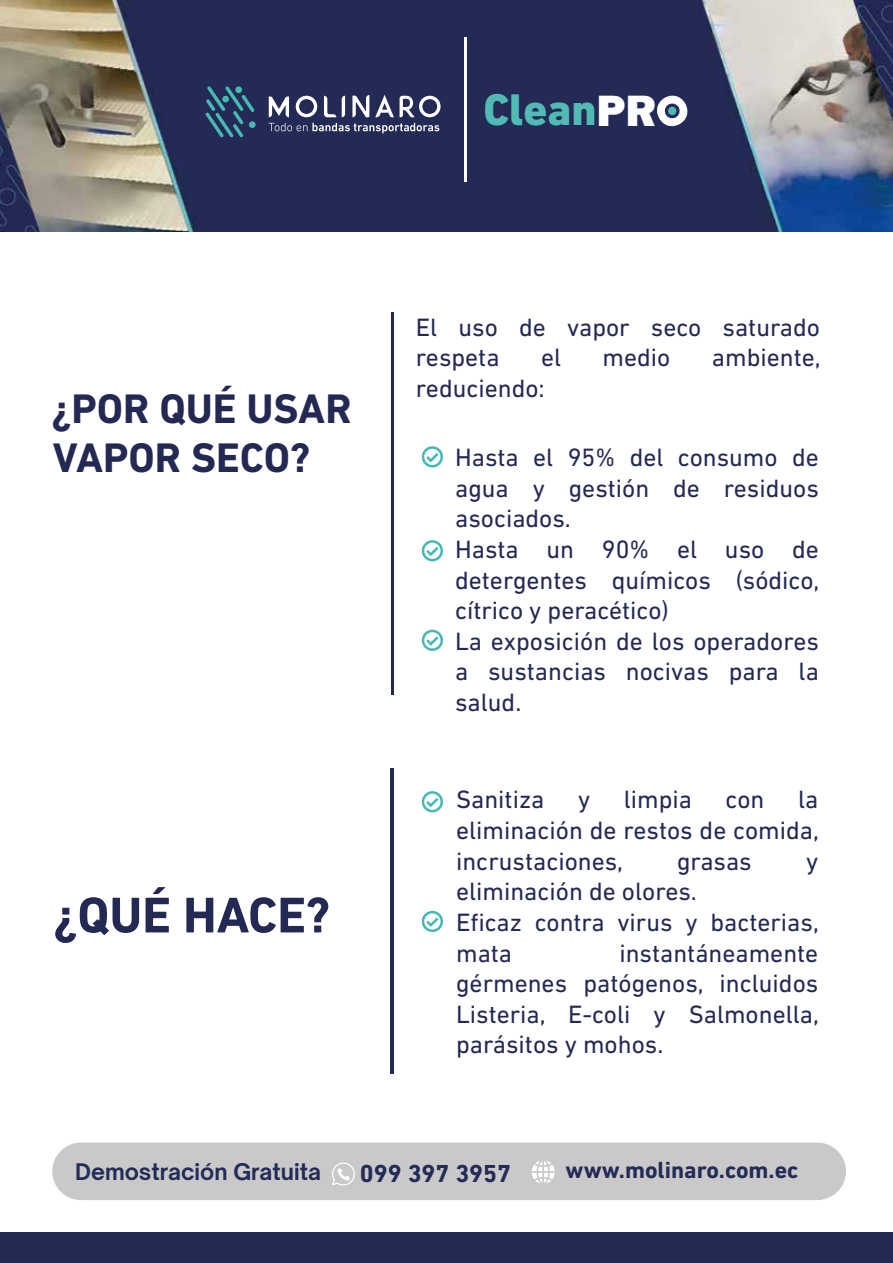
<style>
.page{position:relative;width:893px;height:1263px;background:#fff}
.page>*{position:absolute;margin:0;border:0;box-sizing:border-box;transform-origin:0 0}
.t1{font:700 51px "DIN Next LT Pro";color:#232953}
.t2{font:800 45.15px "DIN Next LT Pro";color:#51bab4}
.t3{font:700 42px/48.6px "DIN Next LT Pro";color:#232953}
.t4{font:25.5px/30.6px "DIN Next LT Pro";color:#232952}
.t5{font:700 25.05px "DIN Next LT Pro";color:#242b57}
.t6{font:700 23.7px "DIN Next LT Pro";color:#242b57}
.t7{font:700 21.75px "Open Sauce One";color:#242b57}
.s1{font-family:"Franklin Gothic";color:#fff}
</style>
<div class="page">
<div style="left:52px;top:1142px;width:794px;height:58px;background:#cac9c9;border-radius:29px"></div>
<svg style="left:332px;top:1162px;width:23px;height:23px"></svg>
<svg style="left:532px;top:1161px;width:23px;height:22px"></svg>
<div style="left:0;top:1232px;width:893px;height:31px;background:#232953"></div>
<svg style="left:422px;top:446px;width:21px;height:21px"></svg>
<svg style="left:422px;top:540px;width:21px;height:21px"></svg>
<svg style="left:422px;top:630px;width:21px;height:21px"></svg>
<svg style="left:422px;top:791px;width:21px;height:21px"></svg>
<svg style="left:422px;top:911px;width:21px;height:21px"></svg>
<hr style="left:391px;top:768px;width:3px;height:305px;background:#232953">
<hr style="left:391px;top:312px;width:3px;height:383px;background:#232953">
<img style="left:0;top:0;width:893px;height:231px">
<svg style="left:657px;top:96px;width:30px;height:30px"></svg>
<div style="left:668px;top:107px;width:8px;height:8px;background:#51bab4;border-radius:50%"></div>
<svg style="left:296px;top:96px;width:21px;height:21px"></svg>
<svg style="left:324px;top:96px;width:12px;height:21px"></svg>
<svg style="left:342px;top:96px;width:3px;height:21px"></svg>
<svg style="left:375px;top:95px;width:19px;height:22px"></svg>
<svg style="left:400px;top:96px;width:41px;height:21px"></svg>
<svg style="left:352px;top:95px;width:17px;height:22px"></svg>
<svg style="left:269px;top:96px;width:20px;height:21px"></svg>
<svg style="left:205px;top:86px;width:49px;height:51px;background:#2c4d6d"></svg>
<div style="left:222px;top:96px;width:7px;height:6px;background:#48b9b2;border-radius:50%"></div>
<div style="left:235px;top:86px;width:7px;height:7px;background:#48b9b2;border-radius:50%"></div>
<div style="left:249px;top:121px;width:7px;height:7px;background:#48b9b2;border-radius:50%"></div>
<svg style="left:269px;top:123px;width:170px;height:10px;background:#5c6181"></svg>
<hr style="left:464px;top:37px;width:2px;height:145px;background:#fff">
<h2 class="t2" style="left:483px;top:83px;width:175px">Clean<span class="s1">PR</span></h2>
<h3 class="t3" style="left:52px;top:384px;width:301px">¿POR QUÉ USAR<br>VAPOR SECO?</h3>
<h1 class="t1" style="left:53px;top:885px;width:278px">¿QUÉ HACE?</h1>
<p class="t4" style="left:416px;top:311px;width:406px">El uso de vapor seco saturado respeta</p>
<p class="t4" style="left:541px;top:342px;width:22px">el</p>
<p class="t4" style="left:603px;top:342px;width:69px">medio</p>
<p class="t4" style="left:712px;top:342px;width:110px">ambiente,</p>
<p class="t4" style="left:416px;top:372px;width:130px">reduciendo:</p>
<p class="t4" style="left:455px;top:442px;width:366px">Hasta el 95% del consumo de agua y gestión de residuos asociados.<br>Hasta un 90% el uso de detergentes químicos (sódico, cítrico y peracético)<br>La exposición de los operadores a sustancias nocivas para la salud.</p>
<p class="t4" style="left:456px;top:784px;width:90px">Sanitiza</p>
<p class="t4" style="left:578px;top:784px;width:14px">y</p>
<p class="t4" style="left:624px;top:784px;width:70px">limpia</p>
<p class="t4" style="left:726px;top:784px;width:40px">con</p>
<p class="t4" style="left:456px;top:784px;width:364px;text-align:justify;text-indent:342px">la eliminación de restos de comida, incrustaciones,</p>
<p class="t4" style="left:677px;top:845px;width:76px">grasas</p>
<p class="t4" style="left:806px;top:845px;width:14px">y</p>
<p class="t4" style="left:456px;top:876px;width:364px">eliminación de olores.<br>Eficaz contra virus y bacterias, mata</p>
<p class="t4" style="left:456px;top:937px;width:364px;text-align:justify;text-indent:163px">instantáneamente gérmenes patógenos, incluidos Listeria, E-coli y Salmonella, parásitos y mohos.</p>
<p class="t7" style="left:75px;top:1158px;width:247px">Demostración Gratuita</p>
<p class="t5" style="left:360px;top:1159px;width:153px">099 397 3957</p>
<p class="t6" style="left:566px;top:1156px;width:235px">www.molinaro.com.ec</p>
</div>
